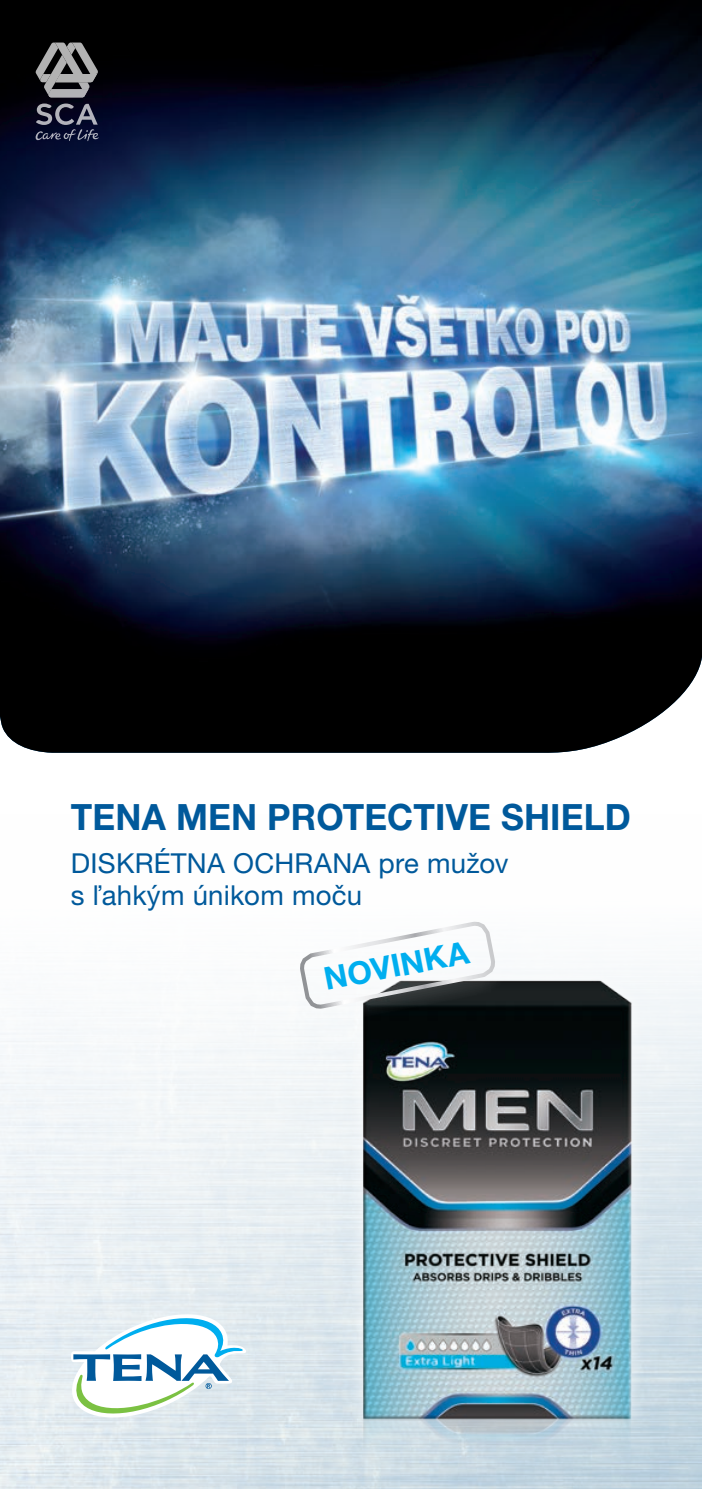
<style>
.page{position:relative;width:702px;height:1489px;background:#fff}
.page>*{position:absolute;margin:0;border:0;box-sizing:border-box;transform-origin:0 0}
.t1{font:700 36.25px "Helvetica Neue CE";letter-spacing:.005em;color:#00599b}
.t2{font:700 31.5px "Helvetica Neue CE";color:#00aeef}
.t3{font:27.5px/32.5px "Helvetica Neue CE";letter-spacing:.01em;color:#00599b}
</style>
<div class="page">
<img style="left:0;top:0;width:702px;height:753px">
<div style="left:346px;top:964px;width:301px;height:494px;background:#fff;opacity:.75"></div>
<img style="left:351px;top:963px;width:285px;height:525px">
<svg style="left:275px;top:921px;width:245px;height:117px"></svg>
<svg style="left:35px;top:103px;width:64px;height:38px;background:#35374f"></svg>
<svg style="left:35px;top:43px;width:63px;height:54px;background:#656566"></svg>
<svg style="left:69px;top:1308px;width:177px;height:115px"></svg>
<h1 class="t1" style="left:71px;top:794px;width:561px">TENA MEN PROTECTIVE SHIELD</h1>
<p class="t3" style="left:71px;top:847px;width:439px">DISKRÉTNA OCHRANA pre mužov s ľahkým únikom moču</p>
<p class="t2" style="left:320px;top:960px;width:148px;rotate:-11deg">NOVINKA</p>
</div>
